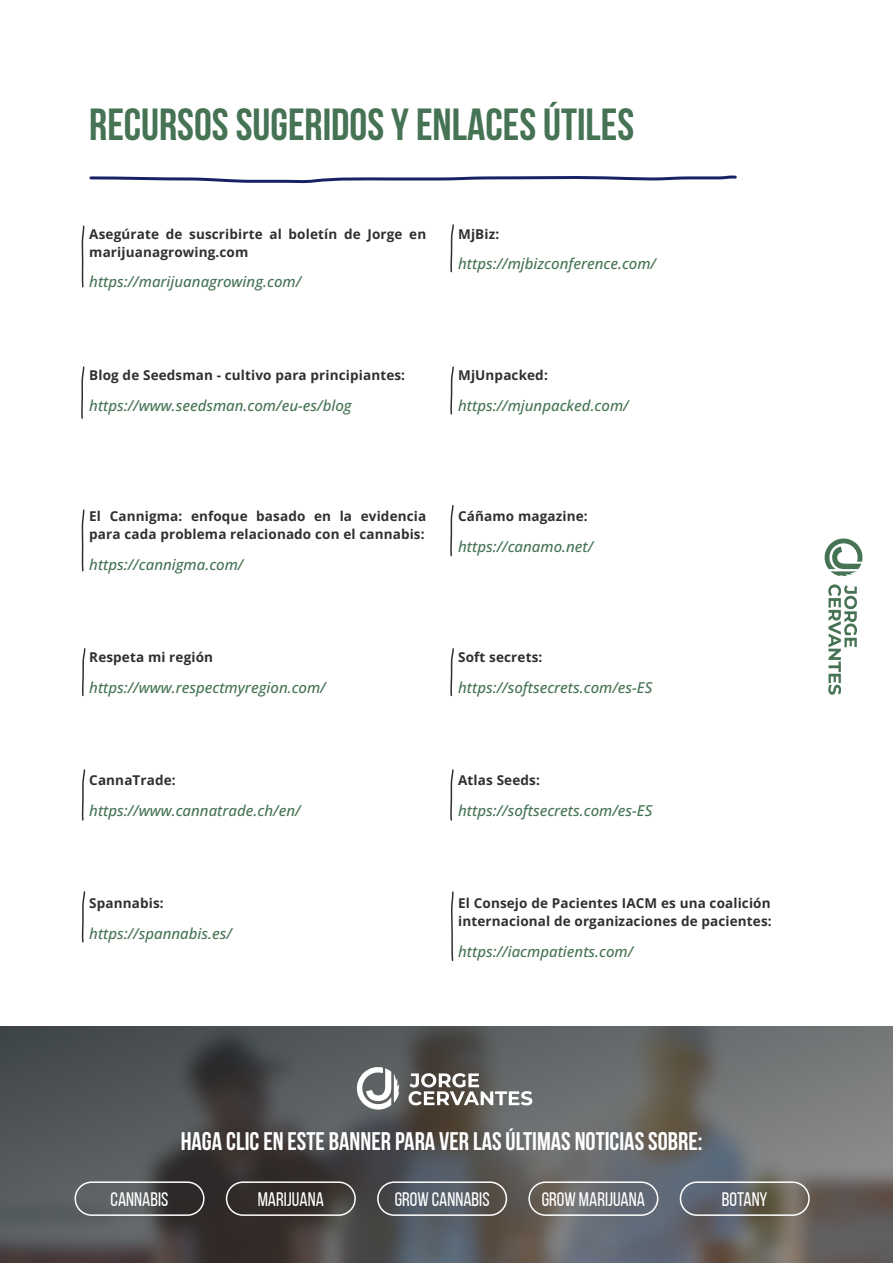
<style>
.page{position:relative;width:893px;height:1263px;background:#fff}
.page>*{position:absolute;margin:0;border:0;box-sizing:border-box;transform-origin:0 0}
.t1{font:700 45px "Bebas Neue";color:#457354}
.t2{font:700 25.5px "Bebas Neue";color:#fff}
.t3{font:19.5px "Bebas Neue";color:#fff}
.t4{font:italic 500 15px "Open Sans";color:#457354}
.t5{font:700 13.5px/18px "Open Sans";letter-spacing:.01em;color:#303030}
</style>
<div class="page">
<svg style="left:828px;top:584px;width:29px;height:111px"></svg>
<svg style="left:824px;top:538px;width:39px;height:38px"></svg>
<svg style="left:81px;top:769px;width:5px;height:52px"></svg>
<svg style="left:450px;top:769px;width:4px;height:52px"></svg>
<svg style="left:451px;top:891px;width:3px;height:71px"></svg>
<svg style="left:81px;top:891px;width:5px;height:52px"></svg>
<svg style="left:82px;top:648px;width:4px;height:49px"></svg>
<svg style="left:450px;top:648px;width:4px;height:49px"></svg>
<svg style="left:81px;top:175px;width:656px;height:397px"></svg>
<svg style="left:0;top:1026px;width:893px;height:237px;background:#595a5b"></svg>
<div style="left:75px;top:1181px;width:130px;height:35px;border:2px solid #fff;border-radius:16px"></div>
<div style="left:226px;top:1181px;width:130px;height:35px;border:2px solid #fff;border-radius:16px"></div>
<div style="left:377px;top:1181px;width:130px;height:35px;border:2px solid #fff;border-radius:16px"></div>
<div style="left:528px;top:1181px;width:130px;height:35px;border:2px solid #fff;border-radius:16px"></div>
<div style="left:680px;top:1181px;width:130px;height:35px;border:2px solid #fff;border-radius:16px"></div>
<svg style="left:409px;top:1073px;width:123px;height:32px"></svg>
<svg style="left:354px;top:1066px;width:45px;height:45px"></svg>
<h1 class="t1" style="left:89px;top:100px;width:546px">RECURSOS SUGERIDOS Y ENLACES ÚTILES</h1>
<p class="t5" style="left:89px;top:224px;width:338px">Asegúrate de suscribirte al boletín de Jorge en marijuanagrowing.com</p>
<p class="t4" style="left:89px;top:272px;width:213px">https://marijuanagrowing.com/</p>
<p class="t5" style="left:89px;top:365px;width:317px">Blog de Seedsman - cultivo para principiantes:</p>
<p class="t4" style="left:89px;top:395px;width:264px">https://www.seedsman.com/eu-es/blog</p>
<p class="t5" style="left:458px;top:224px;width:43px">MjBiz:</p>
<p class="t4" style="left:458px;top:254px;width:199px">https://mjbizconference.com/</p>
<p class="t5" style="left:458px;top:365px;width:91px">MjUnpacked:</p>
<p class="t4" style="left:458px;top:395px;width:172px">https://mjunpacked.com/</p>
<p class="t5" style="left:89px;top:507px;width:338px">El Cannigma: enfoque basado en la evidencia para cada problema relacionado con el cannabis:</p>
<p class="t4" style="left:89px;top:554px;width:156px">https://cannigma.com/</p>
<p class="t5" style="left:89px;top:648px;width:125px">Respeta mi región</p>
<p class="t4" style="left:89px;top:677px;width:238px">https://www.respectmyregion.com/</p>
<p class="t5" style="left:89px;top:771px;width:88px">CannaTrade:</p>
<p class="t4" style="left:89px;top:800px;width:213px">https://www.cannatrade.ch/en/</p>
<p class="t5" style="left:89px;top:894px;width:76px">Spannabis:</p>
<p class="t4" style="left:89px;top:923px;width:144px">https://spannabis.es/</p>
<p class="t5" style="left:458px;top:507px;width:131px">Cáñamo magazine:</p>
<p class="t4" style="left:458px;top:536px;width:137px">https://canamo.net/</p>
<p class="t5" style="left:458px;top:648px;width:86px">Soft secrets:</p>
<p class="t4" style="left:458px;top:677px;width:196px">https://softsecrets.com/es-ES</p>
<p class="t5" style="left:458px;top:771px;width:83px">Atlas Seeds:</p>
<p class="t4" style="left:458px;top:800px;width:196px">https://softsecrets.com/es-ES</p>
<p class="t5" style="left:458px;top:894px;width:315px">El Consejo de Pacientes IACM es una coalición internacional de organizaciones de pacientes:</p>
<p class="t4" style="left:458px;top:941px;width:177px">https://iacmpatients.com/</p>
<h2 class="t2" style="left:181px;top:1127px;width:523px">HAGA CLIC EN ESTE BANNER PARA VER LAS ÚLTIMAS NOTICIAS SOBRE:</h2>
<h3 class="t3" style="left:111px;top:1188px;width:59px">CANNABIS</h3>
<h3 class="t3" style="left:258px;top:1188px;width:68px">MARIJUANA</h3>
<h3 class="t3" style="left:395px;top:1188px;width:96px">GROW CANNABIS</h3>
<h3 class="t3" style="left:542px;top:1188px;width:105px">GROW MARIJUANA</h3>
<h3 class="t3" style="left:722px;top:1188px;width:47px">BOTANY</h3>
</div>
